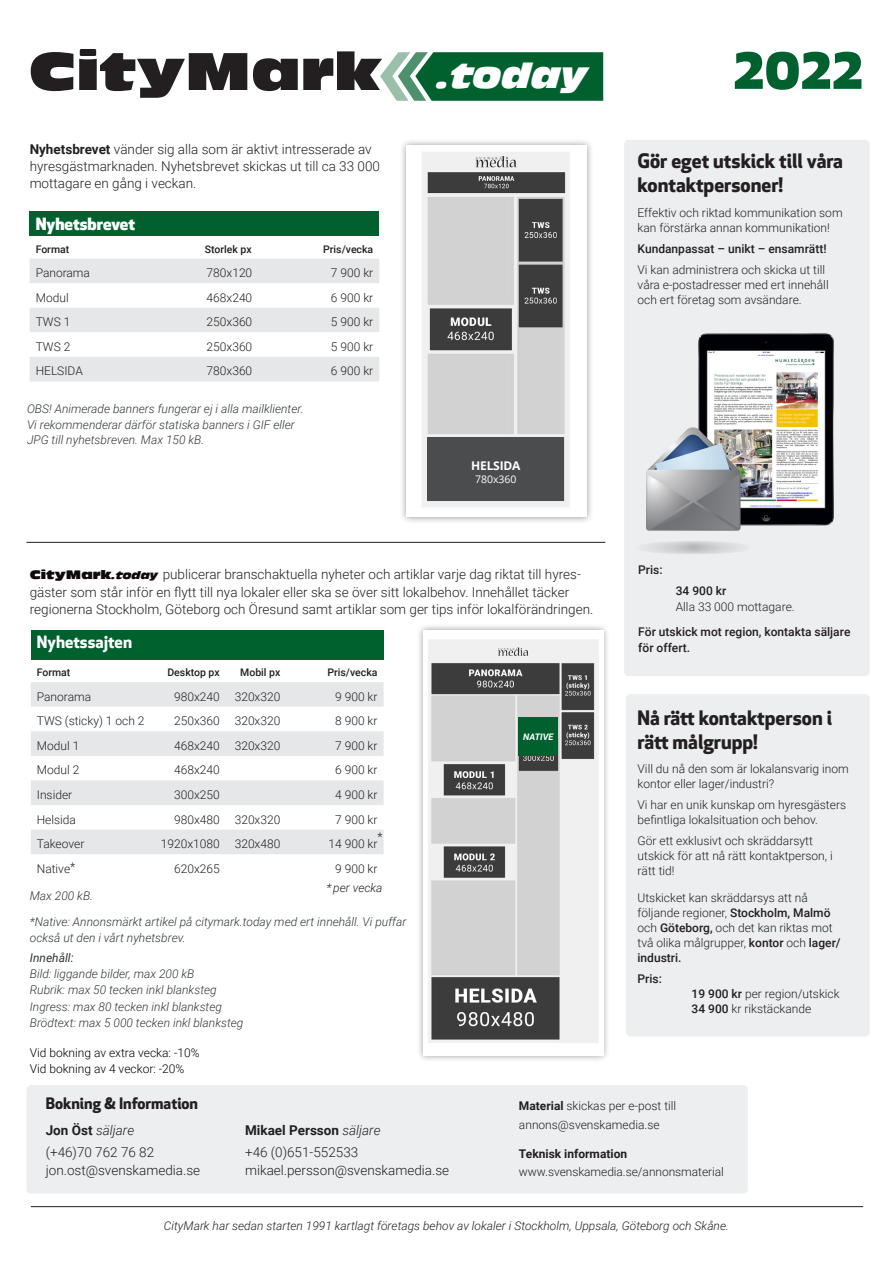
<style>
.page{position:relative;width:893px;height:1263px;background:#fff}
.page>*{position:absolute;margin:0;border:0;box-sizing:border-box;transform-origin:0 0}
.t1{font:800 58.05px "Apex New";color:#00602e}
.t2{font:51.6px "Antique Olive Std Nord";color:#231f20}
.t3{font:italic 34.05px "Antique Olive Std Nord";color:#fff}
.t4{font:700 19.5px/23.4px "Apex New";color:#231f20}
.t5{font:700 16.5px "Apex New";color:#fff}
.t6{font:800 16.5px "Apex New";color:#fff}
.t7{font:700 15.45px "Apex New";color:#231f20}
.t8{font:300 13.5px/17.2px "Roboto";color:#231f20}
.t9{font:700 13.5px "Roboto";color:#231f20}
.t10{font:italic 300 13.5px "Roboto";color:#231f20}
.t11{font:300 12px/15px "Roboto";color:#231f20}
.t12{font:italic 300 12px/15.8px "Roboto";color:#313639}
.t13{font:italic 300 12px "Roboto";color:#231f20}
.t14{font:500 12px "Roboto";color:#231f20}
.t15{font:300 12px "Roboto";color:#000001}
.t16{font:700 12px "Roboto";color:#231f20}
.t17{font:italic 12px "Roboto";color:#313639}
.t18{font:700 12px "Open Sans";letter-spacing:-.02em;color:#fff}
.t19{font:500 10.5px "Roboto";color:#231f20}
.t20{font:10.5px "Open Sans";color:#fff}
.t21{font:italic 700 9px "Roboto";color:#fff}
.s1{font-weight:700}
.s2{font-family:"Antique Olive Std Nord";font-weight:400;font-size:12px;color:#110a0c}
.s3{font-family:"Antique Olive Std Nord";font-weight:400;font-style:italic;font-size:10.5px;color:#110a0c}
.s4{font-weight:500}
.s5{font-weight:700;font-style:normal}
.s6{font-weight:300;font-style:italic}
</style>
<div class="page">
<div style="left:624px;top:140px;width:246px;height:536px;background:#edeef0;border-radius:4px"></div>
<div style="left:26px;top:1085px;width:722px;height:108px;background:#edeef0;border-radius:4px"></div>
<svg style="left:380px;top:52px;width:223px;height:49px;background:#25774c"></svg>
<img style="left:698px;top:333px;width:136px;height:193px">
<svg style="left:646px;top:427px;width:95px;height:104px;background:#a2a7ad"></svg>
<svg style="left:646px;top:541px;width:95px;height:13px"></svg>
<div style="left:416px;top:623px;width:194px;height:440px;background:#231f20;opacity:.47"></div>
<img style="left:423px;top:630px;width:180px;height:425px">
<hr style="left:31px;top:1206px;width:832px;height:1px;background:#231f20">
<hr style="left:26px;top:542px;width:579px;height:1px;background:#231f20">
<div style="left:31px;top:630px;width:353px;height:29px;background:#00602e"></div>
<svg style="left:31px;top:682px;width:353px;height:172px"></svg>
<div style="left:30px;top:211px;width:349px;height:25px;background:#00602e"></div>
<svg style="left:30px;top:259px;width:349px;height:122px"></svg>
<div style="left:399px;top:138px;width:195px;height:386px;background:#231f20;opacity:.47"></div>
<img style="left:406px;top:145px;width:181px;height:371px">
<div style="left:519px;top:717px;width:39px;height:39px;background:#00602e"></div>
<div style="left:428px;top:437px;width:136px;height:63px;background:#4b4c4d"></div>
<div style="left:626px;top:694px;width:244px;height:342px;background:#edeef0;border-radius:4px"></div>
<p class="t2" style="left:29px;top:39px;width:354px">CityMark</p>
<p class="t8" style="left:30px;top:140px;width:352px"><span class="s1">Nyhetsbrevet</span> vänder sig alla som är aktivt intresserade av hyresgästmarknaden. Nyhetsbrevet skickas ut till ca 33 000 mottagare en gång i veckan.</p>
<p class="t6" style="left:36px;top:212px;width:101px">Nyhetsbrevet</p>
<p class="t19" style="left:36px;top:241px;width:35px">Format</p>
<p class="t19" style="left:205px;top:241px;width:48px">Storlek px</p>
<p class="t19" style="left:323px;top:241px;width:52px">Pris/vecka</p>
<p class="t11" style="left:36px;top:265px;width:56px">Panorama</p>
<p class="t11" style="left:207px;top:265px;width:47px">780x120</p>
<p class="t11" style="left:331px;top:265px;width:44px">7 900 kr</p>
<p class="t11" style="left:36px;top:289px;width:35px">Modul</p>
<p class="t11" style="left:207px;top:289px;width:47px">468x240</p>
<p class="t11" style="left:331px;top:289px;width:44px">6 900 kr</p>
<p class="t11" style="left:36px;top:314px;width:36px">TWS 1</p>
<p class="t11" style="left:207px;top:314px;width:47px">250x360</p>
<p class="t11" style="left:331px;top:314px;width:44px">5 900 kr</p>
<p class="t11" style="left:36px;top:339px;width:36px">TWS 2</p>
<p class="t11" style="left:207px;top:339px;width:47px">250x360</p>
<p class="t11" style="left:331px;top:339px;width:44px">5 900 kr</p>
<p class="t11" style="left:36px;top:363px;width:49px">HELSIDA</p>
<p class="t11" style="left:207px;top:363px;width:47px">780x360</p>
<p class="t11" style="left:331px;top:363px;width:44px">6 900 kr</p>
<p class="t12" style="left:27px;top:400px;width:278px">OBS! Animerade banners fungerar ej i alla mailklienter.<br>Vi rekommenderar därför statiska banners i GIF eller<br>JPG till nyhetsbreven. Max 150 kB.</p>
<p class="t3" style="left:437px;top:54px;width:152px">.today</p>
<p class="t18" style="left:471px;top:457px;width:50px">HELSIDA</p>
<p class="t20" style="left:475px;top:472px;width:43px">780x360</p>
<p class="t8" style="left:30px;top:565px;width:565px"><span class="s2">CityMark</span><span class="s3">.today</span> publicerar branschaktuella nyheter och artiklar varje dag riktat till hyres&shy;gäster som står inför en flytt till nya lokaler eller ska se över sitt lokalbehov. Innehållet täcker regionerna Stockholm, Göteborg och Öresund samt artiklar som ger tips inför lokalförändringen.</p>
<p class="t5" style="left:37px;top:630px;width:97px">Nyhetssajten</p>
<p class="t19" style="left:37px;top:665px;width:35px">Format</p>
<p class="t19" style="left:167px;top:665px;width:54px">Desktop px</p>
<p class="t19" style="left:240px;top:665px;width:42px">Mobil px</p>
<p class="t19" style="left:327px;top:665px;width:52px">Pris/vecka</p>
<p class="t11" style="left:37px;top:688px;width:56px">Panorama</p>
<p class="t11" style="left:174px;top:688px;width:47px">980x240</p>
<p class="t11" style="left:235px;top:688px;width:47px">320x320</p>
<p class="t11" style="left:335px;top:688px;width:44px">9 900 kr</p>
<p class="t11" style="left:37px;top:713px;width:109px">TWS (sticky) 1 och 2</p>
<p class="t11" style="left:174px;top:713px;width:47px">250x360</p>
<p class="t11" style="left:235px;top:713px;width:47px">320x320</p>
<p class="t11" style="left:335px;top:713px;width:44px">8 900 kr</p>
<p class="t11" style="left:37px;top:738px;width:44px">Modul 1</p>
<p class="t11" style="left:174px;top:738px;width:47px">468x240</p>
<p class="t11" style="left:235px;top:738px;width:47px">320x320</p>
<p class="t11" style="left:335px;top:738px;width:44px">7 900 kr</p>
<p class="t11" style="left:37px;top:762px;width:44px">Modul 2</p>
<p class="t11" style="left:174px;top:762px;width:47px">468x240</p>
<p class="t11" style="left:335px;top:762px;width:44px">6 900 kr</p>
<p class="t11" style="left:37px;top:787px;width:37px">Insider</p>
<p class="t11" style="left:174px;top:787px;width:47px">300x250</p>
<p class="t11" style="left:335px;top:787px;width:44px">4 900 kr</p>
<p class="t11" style="left:37px;top:811px;width:41px">Helsida</p>
<p class="t11" style="left:174px;top:811px;width:47px">980x480</p>
<p class="t11" style="left:235px;top:811px;width:47px">320x320</p>
<p class="t11" style="left:335px;top:811px;width:44px">7 900 kr</p>
<p class="t11" style="left:37px;top:836px;width:49px">Takeover</p>
<p class="t11" style="left:161px;top:836px;width:61px">1920x1080</p>
<p class="t11" style="left:235px;top:836px;width:47px">320x480</p>
<p class="t11" style="left:329px;top:836px;width:50px">14 900 kr</p>
<p class="t11" style="left:37px;top:860px;width:40px">Native*</p>
<p class="t11" style="left:174px;top:860px;width:47px">620x265</p>
<p class="t11" style="left:335px;top:860px;width:44px">9 900 kr</p>
<p class="t11" style="left:377px;top:829px;width:7px">*</p>
<p class="t12" style="left:30px;top:887px;width:65px">Max 200 kB.</p>
<p class="t13" style="left:327px;top:879px;width:57px">* per vecka</p>
<p class="t12" style="left:30px;top:913px;width:378px">*Native: Annonsmärkt artikel på citymark.today med ert innehåll. Vi puffar också ut den i vårt nyhetsbrev.</p>
<p class="t17" style="left:30px;top:949px;width:45px">Innehåll:</p>
<p class="t12" style="left:30px;top:965px;width:166px">Bild: liggande bilder, max 200 kB</p>
<p class="t12" style="left:30px;top:982px;width:188px">Rubrik: max 50 tecken inkl blanksteg</p>
<p class="t12" style="left:30px;top:998px;width:194px">Ingress: max 80 tecken inkl blanksteg</p>
<p class="t12" style="left:30px;top:1014px;width:215px">Brödtext: max 5 000 tecken inkl blanksteg</p>
<p class="t15" style="left:30px;top:1044px;width:171px">Vid bokning av extra vecka: -10%</p>
<p class="t15" style="left:30px;top:1060px;width:156px">Vid bokning av 4 veckor: -20%</p>
<p class="t21" style="left:523px;top:731px;width:32px">NATIVE</p>
<p class="t1" style="left:733px;top:27px;width:132px">2022</p>
<p class="t4" style="left:638px;top:149px;width:207px">Gör eget utskick till våra kontaktpersoner!</p>
<p class="t11" style="left:638px;top:205px;width:207px">Effektiv och riktad kommunikation som kan förstärka annan kommunikation!</p>
<p class="t14" style="left:638px;top:240px;width:191px">Kundanpassat – unikt – ensamrätt!</p>
<p class="t11" style="left:638px;top:261px;width:193px">Vi kan administrera och skicka ut till våra e-postadresser med ert innehåll och ert företag som avsändare.</p>
<p class="t14" style="left:638px;top:561px;width:26px">Pris:</p>
<p class="t14" style="left:676px;top:582px;width:52px">34 900 kr</p>
<p class="t11" style="left:676px;top:599px;width:120px">Alla 33 000 mottagare.</p>
<p class="t14" style="left:638px;top:623px;width:214px">För utskick mot region, kontakta säljare</p>
<p class="t14" style="left:638px;top:640px;width:53px">för offert.</p>
<p class="t4" style="left:638px;top:706px;width:196px">Nå rätt kontaktperson i rätt målgrupp!</p>
<p class="t11" style="left:638px;top:760px;width:213px">Vill du nå den som är lokalansvarig inom kontor eller lager/industri?</p>
<p class="t11" style="left:638px;top:796px;width:210px">Vi har en unik kunskap om hyresgästers befintliga lokalsituation och behov.</p>
<p class="t11" style="left:638px;top:832px;width:197px">Gör ett exklusivt och skräddarsytt utskick för att nå rätt kontaktperson, i rätt tid!</p>
<p class="t11" style="left:638px;top:889px;width:205px">Utskicket kan skräddarsys att nå följande regioner, <span class="s4">Stockholm, Malmö </span>och <span class="s4">Göteborg,</span> och det kan riktas mot två olika målgrupper, <span class="s4">kontor</span> och <span class="s4">lager/ industri.</span></p>
<p class="t14" style="left:638px;top:970px;width:26px">Pris:</p>
<p class="t11" style="left:692px;top:985px;width:150px"><span class="s4">19 900 kr</span> per region/utskick</p>
<p class="t11" style="left:692px;top:1000px;width:121px"><span class="s4">34 900</span> kr rikstäckande</p>
<p class="t7" style="left:46px;top:1092px;width:154px">Bokning &amp; Information</p>
<p class="t10" style="left:46px;top:1121px;width:90px"><span class="s5">Jon Öst</span> säljare</p>
<p class="t8" style="left:46px;top:1143px;width:110px">(+46)70 762 76 82</p>
<p class="t8" style="left:46px;top:1161px;width:156px">jon.ost@svenskamedia.se</p>
<p class="t9" style="left:245px;top:1121px;width:137px">Mikael Persson <span class="s6">säljare</span></p>
<p class="t8" style="left:245px;top:1143px;width:206px;line-height:18px">+46 (0)651-552533 mikael.persson@svenskamedia.se</p>
<p class="t11" style="left:519px;top:1097px;width:159px"><span class="s1">Material</span> skickas per e-post till</p>
<p class="t11" style="left:519px;top:1116px;width:142px">annons@svenskamedia.se</p>
<p class="t16" style="left:519px;top:1145px;width:110px">Teknisk information</p>
<p class="t11" style="left:519px;top:1164px;width:206px">www.svenskamedia.se/annonsmaterial</p>
<p class="t13" style="left:164px;top:1217px;width:567px">CityMark har sedan starten 1991 kartlagt företags behov av lokaler i Stockholm, Uppsala, Göteborg och Skåne.</p>
</div>
